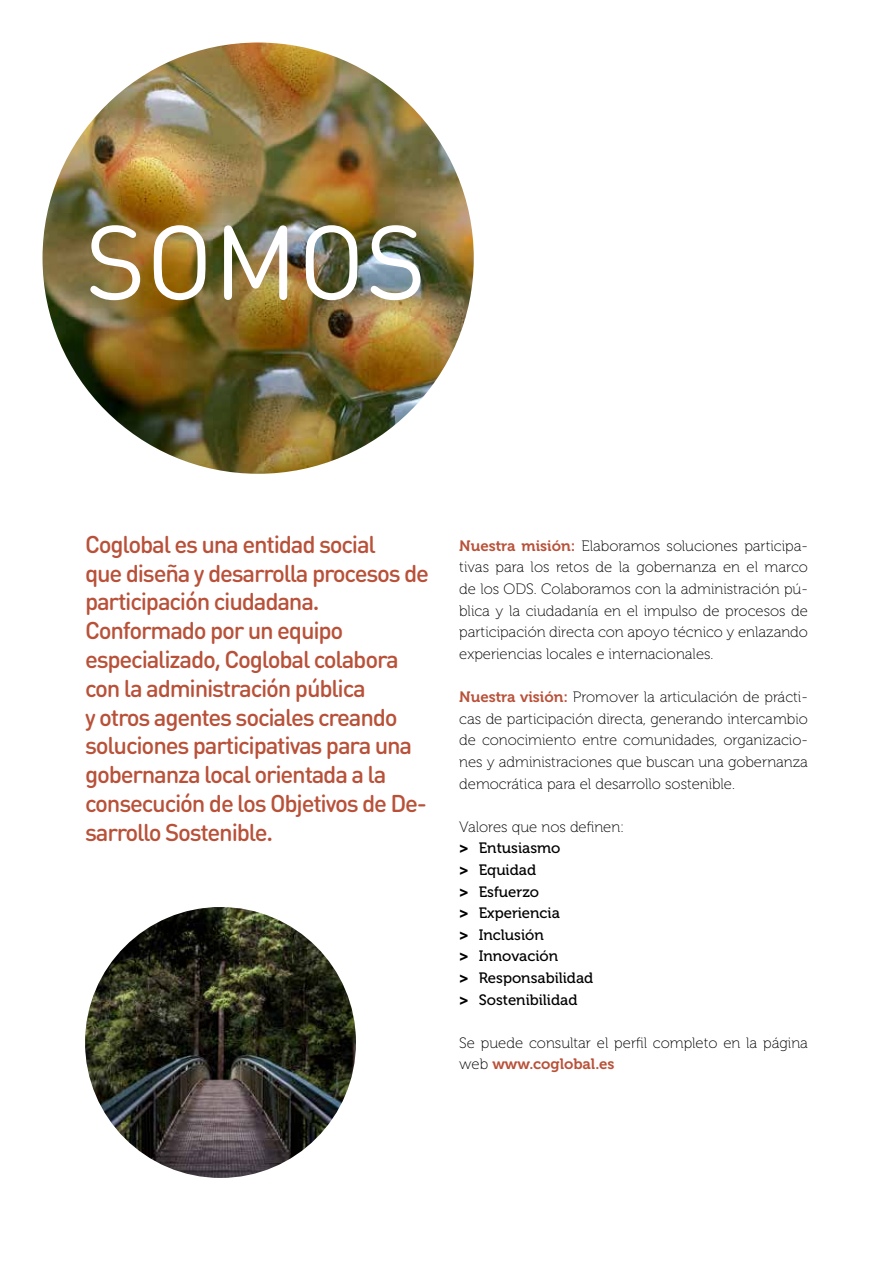
<style>
.page{position:relative;width:893px;height:1263px;background:#fff}
.page>*{position:absolute;margin:0;border:0;box-sizing:border-box;transform-origin:0 0}
.t1{font:103.5px "DIN Round Pro";color:#fff}
.t2{font:500 24px/28.8px "DIN Round Pro";letter-spacing:-.05em;color:#b95139}
.t3{font:15px/21.6px "Museo 100";color:#000;text-align:justify}
.t4{font:15px/21.6px "Museo 500";color:#000}
.t5{font:15px "Museo 700";color:#b95139}
.s1{font-family:"Museo 700";color:#b95139}
.s2{font-family:"Museo 900"}
.s3{font-family:"Museo 100";color:#000}
</style>
<div class="page">
<img style="left:43px;top:43px;width:431px;height:431px;border-radius:216px">
<img style="left:85px;top:907px;width:271px;height:271px;border-radius:135px">
<h1 class="t1" style="left:85px;top:193px;width:343px">SOMOS</h1>
<p class="t2" style="left:85px;top:529px;width:346px">Coglobal es una entidad social<br>que diseña y desarrolla procesos de participación ciudadana.<br>Conformado por un equipo especializado, Coglobal colabora con la administración pública<br>y otros agentes sociales creando soluciones participativas para una gobernanza local orientada a la consecución de los Objetivos de De&shy;sarrollo Sostenible.</p>
<p class="t3" style="left:459px;top:535px;width:350px"><span class="s1">Nuestra misión:</span> Elaboramos soluciones participa&shy;tivas para los retos de la gobernanza en el marco de los ODS. Colaboramos con la administración pú&shy;blica y la ciudadanía en el impulso de procesos de participación directa con apoyo técnico y enlazando experiencias locales e internacionales.</p>
<p class="t3" style="left:459px;top:686px;width:350px"><span class="s1">Nuestra visión:</span> Promover la articulación de prácti&shy;cas de participación directa, generando intercambio de conocimiento entre comunidades, organizacio&shy;nes y administraciones que buscan una gobernanza democrática para el desarrollo sostenible.</p>
<p class="t3" style="left:459px;top:816px;width:167px">Valores que nos definen:</p>
<p class="t4" style="left:459px;top:837px;width:136px"><span class="s2">&gt;</span> Entusiasmo<br><span class="s2">&gt;</span> Equidad<br><span class="s2">&gt;</span> Esfuerzo<br><span class="s2">&gt;</span> Experiencia<br><span class="s2">&gt;</span> Inclusión<br><span class="s2">&gt;</span> Innovación<br><span class="s2">&gt;</span> Responsabilidad <span class="s2">&gt;</span> Sostenibilidad</p>
<p class="t3" style="left:459px;top:1032px;width:350px">Se puede consultar el perfil completo en la página</p>
<p class="t5" style="left:459px;top:1056px;width:157px"><span class="s3">web</span> www.coglobal.es</p>
</div>
